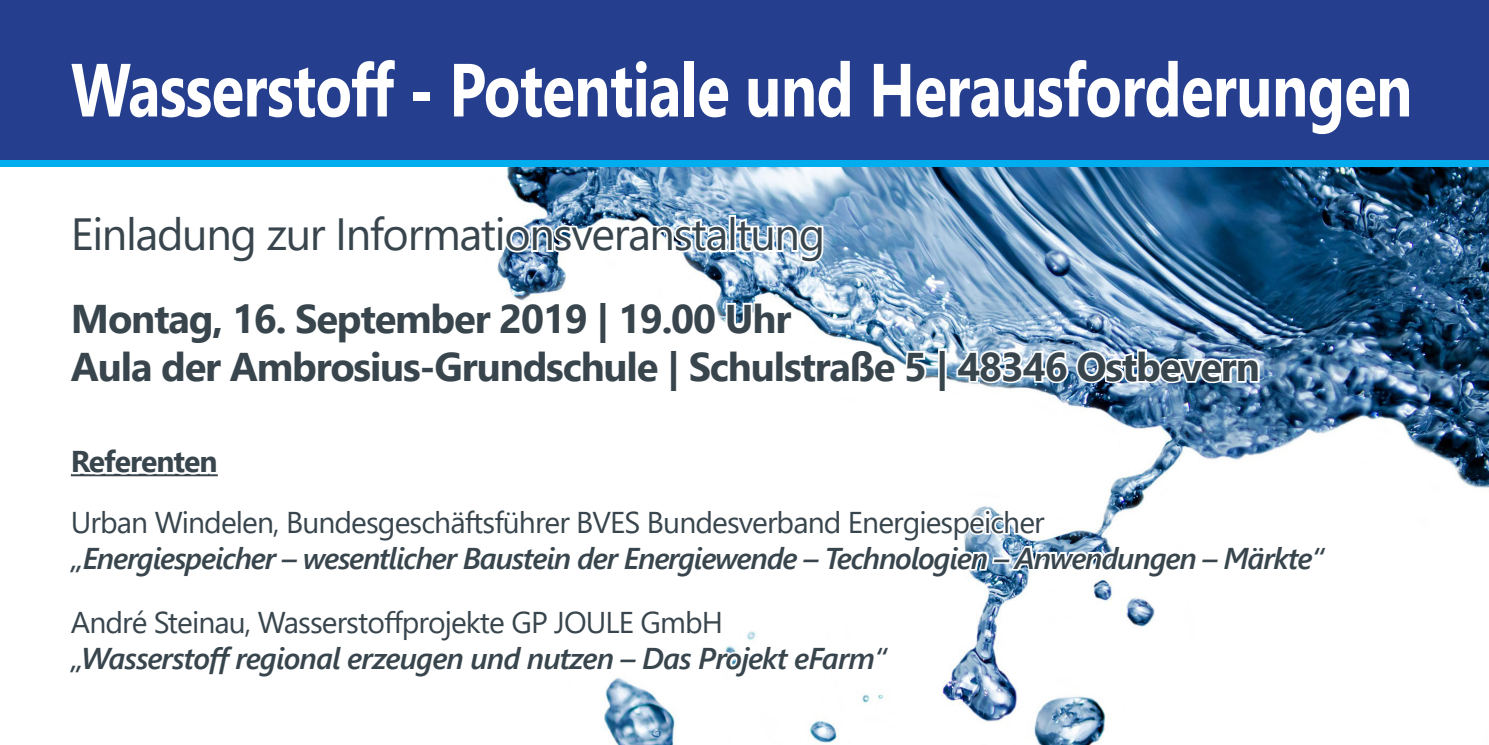
<style>
.page{position:relative;width:1489px;height:745px;background:#fff}
.page>*{position:absolute;margin:0;border:0;box-sizing:border-box;transform-origin:0 0}
.t1{font:700 75px "Segoe UI";letter-spacing:-.01em;color:#fff;scale:.8 1}
.t2{font:45px "Segoe UI";letter-spacing:-.03em;color:#38454d}
.t3{font:700 40px "Segoe UI";letter-spacing:-.03em;color:#38454d}
.t4{font:italic 600 30px "Segoe UI";letter-spacing:-.04em;color:#38454d}
.t5{font:30px "Segoe UI";letter-spacing:-.03em;color:#38454d}
.t6{font:700 30px "Segoe UI";letter-spacing:-.03em;color:#38454d}
</style>
<div class="page">
<img style="left:506px;top:167px;width:982px;height:577px">
<div style="left:0;top:0;width:1488px;height:167px;background:#00aeef"></div>
<div style="left:0;top:0;width:1488px;height:159px;background:#253f8e"></div>
<svg style="left:1219px;top:502px;width:111px;height:74px"></svg>
<svg style="left:506px;top:505px;width:693px;height:197px"></svg>
<svg style="left:497px;top:212px;width:431px;height:174px"></svg>
<div style="left:938px;top:348px;width:8px;height:44px;border:4px solid #fff"></div>
<img style="left:954px;top:345px;width:307px;height:41px">
<svg style="left:70px;top:473px;width:148px;height:4px"></svg>
<p class="t1" style="left:71px;top:19px;width:1678px">Wasserstoff - Potentiale und Herausforderungen</p>
<p class="t2" style="left:71px;top:191px;width:755px">Einladung zur Informationsveranstaltung</p>
<p class="t3" style="left:71px;top:280px;width:722px">Montag, 16. September 2019 | 19.00 Uhr</p>
<p class="t3" style="left:71px;top:328px;width:1190px">Aula der Ambrosius-Grundschule | Schulstraße 5 | 48346 Ostbevern</p>
<p class="t6" style="left:71px;top:433px;width:148px">Referenten</p>
<p class="t5" style="left:71px;top:493px;width:975px">Urban Windelen, Bundesgeschäftsführer BVES Bundesverband Energiespeicher</p>
<p class="t4" style="left:71px;top:529px;width:1254px">„Energiespeicher – wesentlicher Baustein der Energiewende – Technologien – Anwendungen – Märkte“</p>
<p class="t5" style="left:71px;top:594px;width:653px">André Steinau, Wasserstoffprojekte GP JOULE GmbH</p>
<p class="t4" style="left:71px;top:630px;width:817px">„Wasserstoff regional erzeugen und nutzen – Das Projekt eFarm“</p>
</div>
